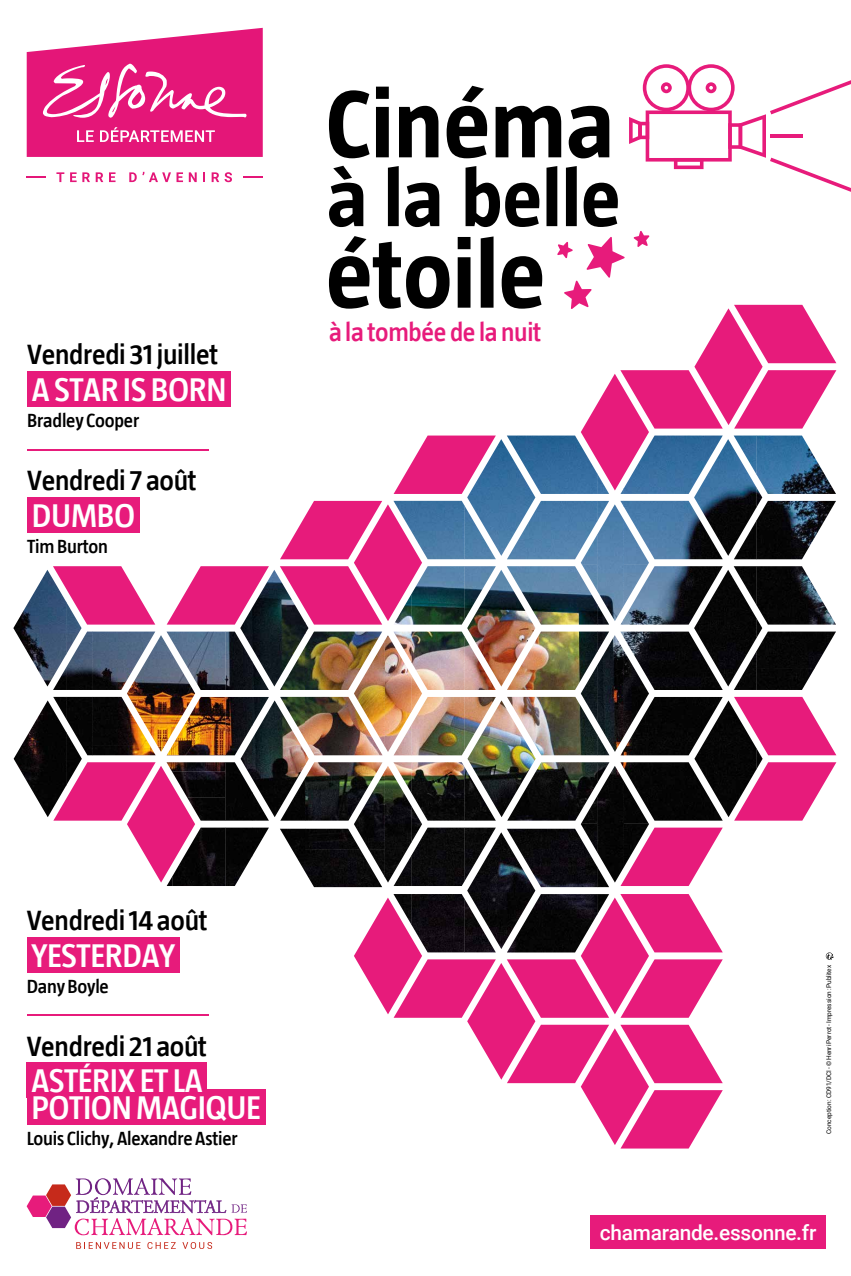
<style>
.page{position:relative;width:851px;height:1276px;background:#fff}
.page>*{position:absolute;margin:0;border:0;box-sizing:border-box;transform-origin:0 0}
.t1{font:600 33.75px/27px "Taz";letter-spacing:-.01em;color:#fff}
.t2{font:600 28.65px "Taz";letter-spacing:-.01em;color:#000}
.t3{font:600 26.62px "Taz";letter-spacing:-.01em;color:#e71b7b}
.t4{font:500 20.85px "Roboto";letter-spacing:-.01em;color:#fff}
.t5{font:600 19.58px "Taz";letter-spacing:-.01em;color:#000}
.t6{font:6.52px "Roboto";letter-spacing:-.015em;color:#000}
</style>
<div class="page">
<hr style="left:26px;top:176px;width:20px;height:2px;background:#e41678">
<hr style="left:243px;top:176px;width:20px;height:2px;background:#e41678">
<svg style="left:56px;top:172px;width:8px;height:10px"></svg>
<svg style="left:70px;top:172px;width:20px;height:10px"></svg>
<svg style="left:96px;top:172px;width:7px;height:10px"></svg>
<svg style="left:109px;top:172px;width:6px;height:10px"></svg>
<svg style="left:129px;top:172px;width:54px;height:10px"></svg>
<svg style="left:189px;top:172px;width:8px;height:10px"></svg>
<svg style="left:203px;top:172px;width:2px;height:10px"></svg>
<svg style="left:211px;top:172px;width:21px;height:10px"></svg>
<svg style="left:27px;top:28px;width:236px;height:129px"></svg>
<svg style="left:76px;top:1242px;width:64px;height:7px"></svg>
<svg style="left:147px;top:1242px;width:29px;height:7px"></svg>
<svg style="left:182px;top:1242px;width:30px;height:7px"></svg>
<svg style="left:27px;top:1178px;width:220px;height:57px"></svg>
<div style="left:590px;top:1215px;width:235px;height:33px;background:#e71b7b"></div>
<svg style="left:53px;top:566px;width:102px;height:58px"></svg>
<svg style="left:167px;top:566px;width:102px;height:58px"></svg>
<svg style="left:280px;top:501px;width:131px;height:121px"></svg>
<svg style="left:624px;top:827px;width:98px;height:59px"></svg>
<svg style="left:756px;top:697px;width:80px;height:58px"></svg>
<img style="left:464px;top:494px;width:133px;height:400px">
<img style="left:624px;top:494px;width:132px;height:329px">
<img style="left:756px;top:494px;width:79px;height:174px">
<img style="left:597px;top:500px;width:27px;height:388px">
<img style="left:393px;top:501px;width:71px;height:38px">
<img style="left:411px;top:539px;width:53px;height:347px">
<img style="left:13px;top:570px;width:53px;height:247px">
<img style="left:252px;top:570px;width:53px;height:302px">
<img style="left:66px;top:601px;width:27px;height:161px">
<img style="left:225px;top:607px;width:27px;height:279px">
<img style="left:384px;top:594px;width:27px;height:292px">
<img style="left:93px;top:631px;width:132px;height:140px">
<img style="left:305px;top:622px;width:80px;height:265px">
<img style="left:756px;top:668px;width:58px;height:22px">
<img style="left:756px;top:748px;width:6px;height:14px">
<img style="left:195px;top:771px;width:30px;height:115px">
<img style="left:623px;top:823px;width:26px;height:44px">
<svg style="left:53px;top:762px;width:142px;height:124px"></svg>
<svg style="left:734px;top:762px;width:102px;height:58px"></svg>
<svg style="left:354px;top:894px;width:368px;height:254px"></svg>
<div style="left:27px;top:371px;width:204px;height:35px;background:#e71b7b"></div>
<div style="left:27px;top:497px;width:112px;height:35px;background:#e71b7b"></div>
<div style="left:27px;top:937px;width:152px;height:35px;background:#e71b7b"></div>
<div style="left:27px;top:1062px;width:180px;height:36px;background:#e71b7b"></div>
<div style="left:27px;top:1089px;width:238px;height:36px;background:#e71b7b"></div>
<hr style="left:27px;top:449px;width:181px;height:2px;background:#e71b7b">
<hr style="left:27px;top:1014px;width:181px;height:1px;background:#e71b7b">
<svg style="left:825px;top:952px;width:8px;height:8px"></svg>
<svg style="left:329px;top:64px;width:521px;height:430px"></svg>
<hr style="left:770px;top:134px;width:32px;height:4px;background:#e71b7b">
<p class="t2" style="left:27px;top:339px;width:192px">Vendredi 31 juillet</p>
<p class="t1" style="left:32px;top:376px;width:196px">A STAR IS BORN</p>
<p class="t5" style="left:27px;top:410px;width:113px">Bradley Cooper</p>
<p class="t2" style="left:27px;top:465px;width:171px">Vendredi 7 août</p>
<p class="t1" style="left:32px;top:502px;width:105px">DUMBO</p>
<p class="t5" style="left:27px;top:536px;width:82px">Tim Burton</p>
<p class="t3" style="left:329px;top:318px;width:214px">à la tombée de la nuit</p>
<p class="t2" style="left:27px;top:905px;width:182px">Vendredi 14 août</p>
<p class="t1" style="left:31px;top:942px;width:145px">YESTERDAY</p>
<p class="t5" style="left:27px;top:976px;width:84px">Dany Boyle</p>
<p class="t2" style="left:27px;top:1031px;width:182px">Vendredi 21 août</p>
<p class="t1" style="left:31px;top:1067px;width:231px">ASTÉRIX ET LA<br>POTION MAGIQUE</p>
<p class="t5" style="left:27px;top:1128px;width:212px">Louis Clichy, Alexandre Astier</p>
<p class="t6" style="left:824px;top:1134px;width:170px;rotate:-90deg">Conception : CD91/DCI - © Henri Perrot - Impression : Publitex</p>
<p class="t4" style="left:600px;top:1217px;width:218px">chamarande.essonne.fr</p>
</div>
